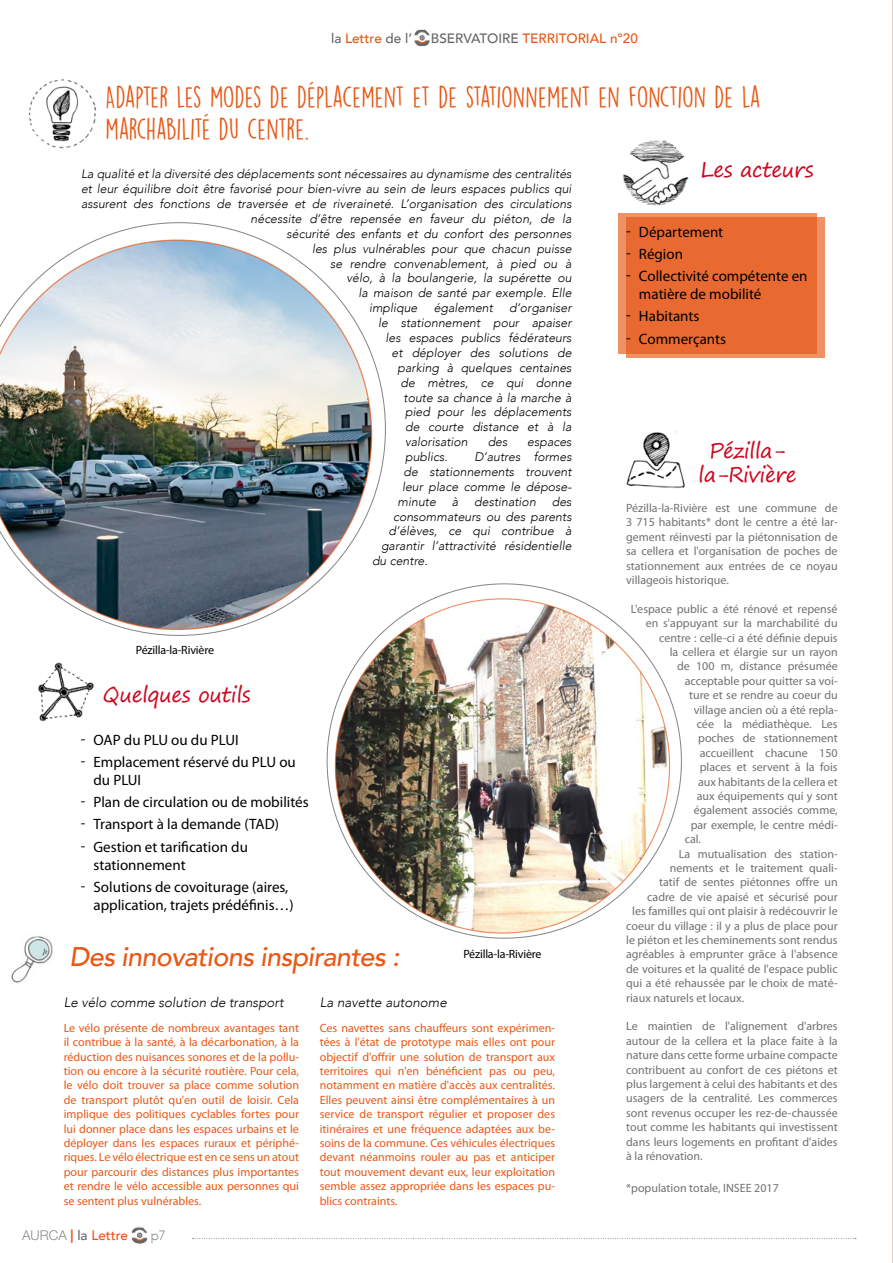
<style>
.page{position:relative;width:893px;height:1263px;background:#fff}
.page>*{position:absolute;margin:0;border:0;box-sizing:border-box;transform-origin:0 0}
.t1{font:27px/32.4px "DK Lemon Yellow Sun";letter-spacing:-.015em;color:#e85816}
.t2{font:italic 500 27px "Avenir";letter-spacing:-.025em;color:#e85816}
.t3{font:21px/24px "Segoe Print";letter-spacing:-.025em;color:#cd071e;text-align:center}
.t4{font:15px/22.2px "Myriad Pro";color:#000}
.t5{font:500 13.5px "Avenir";color:#e65614}
.t6{font:italic 300 13.5px "Avenir";color:#000}
.t7{font:300 13.5px "Avenir";color:#898c8a}
.t8{font:italic 300 12.45px "Avenir";color:#000}
.t9{font:12px/14.4px "Myriad Pro";color:#707172;text-align:justify}
.t10{font:12px/14.4px "Myriad Pro";color:#e85816;text-align:justify}
.t11{font:12px "Myriad Pro";letter-spacing:-.015em;color:#000}
.s1{color:#646567}
.s2{font-family:"Helvetica Neue LT Std";font-weight:300;color:#8a8c8a}
.s3{font-family:"Helvetica Neue LT Std";font-weight:700;color:#e55613}
</style>
<div class="page">
<img style="left:133px;top:1229px;width:13px;height:13px">
<div style="left:131px;top:1227px;width:17px;height:17px;border:1px solid #fff"></div>
<svg style="left:143px;top:1227px;width:5px;height:6px"></svg>
<img style="left:416px;top:31px;width:12px;height:14px">
<div style="left:414px;top:29px;width:16px;height:18px;border:1px solid #fff"></div>
<svg style="left:426px;top:29px;width:5px;height:7px"></svg>
<svg style="left:193px;top:1238px;width:663px;height:1px"></svg>
<img style="left:0;top:222px;width:386px;height:414px">
<img style="left:335px;top:599px;width:334px;height:334px;border-radius:167px">
<div style="left:626px;top:217px;width:199px;height:141px;background:#ee9166"></div>
<div style="left:618px;top:213px;width:199px;height:141px;background:#e86a30"></div>
<img style="left:623px;top:140px;width:66px;height:66px">
<img style="left:29px;top:79px;width:67px;height:70px">
<img style="left:12px;top:936px;width:41px;height:47px">
<img style="left:38px;top:662px;width:56px;height:60px">
<img style="left:626px;top:431px;width:59px;height:57px">
<hr style="left:892px;top:0;width:1px;height:1263px;background:#b1a59b">
<p class="t5" style="left:331px;top:26px;width:308px"><span class="s1">la</span> Lettre <span class="s1">de l’ OBSERVATOIRE</span> TERRITORIAL n°20</p>
<h1 class="t1" style="left:106px;top:80px;width:657px">Adapter les modes de déplacement et de stationnement en fonction de la marchabilité du centre.</h1>
<h2 class="t3" style="left:700px;top:157px;width:115px">Les acteurs</h2>
<p class="t8" style="left:81px;top:167px;width:492px">La qualité et la diversité des déplacements sont nécessaires au dynamisme des centralités</p>
<p class="t8" style="left:81px;top:181px;width:492px">et leur équilibre doit être favorisé pour bien-vivre au sein de leurs espaces publics qui</p>
<p class="t8" style="left:81px;top:196px;width:492px">assurent des fonctions de traversée et de riveraineté. L’organisation des circulations</p>
<p class="t8" style="left:251px;top:211px;width:323px">nécessite d’être repensée en faveur du piéton, de la</p>
<p class="t8" style="left:287px;top:226px;width:286px">sécurité des enfants et du confort des personnes</p>
<p class="t8" style="left:312px;top:241px;width:261px">les plus vulnérables pour que chacun puisse</p>
<p class="t8" style="left:330px;top:256px;width:243px">se rendre convenablement, à pied ou à</p>
<p class="t8" style="left:347px;top:271px;width:227px">vélo, à la boulangerie, la supérette ou</p>
<p class="t8" style="left:359px;top:286px;width:214px">la maison de santé par exemple. Elle</p>
<p class="t8" style="left:369px;top:301px;width:50px">implique</p>
<p class="t8" style="left:434px;top:301px;width:61px">également</p>
<p class="t8" style="left:509px;top:301px;width:64px">d’organiser</p>
<p class="t8" style="left:378px;top:315px;width:195px">le stationnement pour apaiser</p>
<p class="t8" style="left:386px;top:330px;width:187px">les espaces publics fédérateurs</p>
<p class="t8" style="left:392px;top:345px;width:182px">et déployer des solutions de</p>
<p class="t8" style="left:398px;top:360px;width:176px">parking à quelques centaines</p>
<p class="t8" style="left:401px;top:375px;width:173px">de mètres, ce qui donne</p>
<p class="t8" style="left:404px;top:390px;width:169px">toute sa chance à la marche à</p>
<p class="t8" style="left:405px;top:405px;width:168px">pied pour les déplacements</p>
<p class="t8" style="left:405px;top:420px;width:168px">de courte distance et à la</p>
<p class="t8" style="left:405px;top:434px;width:64px">valorisation</p>
<p class="t8" style="left:488px;top:434px;width:21px">des</p>
<p class="t8" style="left:527px;top:434px;width:46px">espaces</p>
<p class="t8" style="left:405px;top:449px;width:44px">publics.</p>
<p class="t8" style="left:474px;top:449px;width:99px">D’autres formes</p>
<p class="t8" style="left:404px;top:464px;width:169px">de stationnements trouvent</p>
<p class="t8" style="left:402px;top:479px;width:171px">leur place comme le dépose-</p>
<p class="t8" style="left:398px;top:494px;width:40px">minute</p>
<p class="t8" style="left:452px;top:494px;width:8px">à</p>
<p class="t8" style="left:474px;top:494px;width:63px">destination</p>
<p class="t8" style="left:552px;top:494px;width:21px">des</p>
<p class="t8" style="left:393px;top:509px;width:180px">consommateurs ou des parents</p>
<p class="t8" style="left:389px;top:524px;width:184px">d’élèves, ce qui contribue à</p>
<p class="t8" style="left:381px;top:539px;width:192px">garantir l’attractivité résidentielle</p>
<p class="t8" style="left:372px;top:554px;width:57px">du centre.</p>
<p class="t4" style="left:626px;top:220px;width:183px">ű Département<br>ű Région<br>ű Collectivité compétente en</p>
<p class="t4" style="left:626px;top:283px;width:137px;text-indent:13px">matière de mobilité ű Habitants<br>ű Commerçants</p>
<h2 class="t3" style="left:698px;top:438px;width:100px">Pézilla&shy;la-Rivière</h2>
<p class="t9" style="left:626px;top:500px;width:213px">Pézilla-la-Rivière est une commune de 3 715 habitants* dont le centre a été lar&shy;gement réinvesti par la piétonnisation de sa cellera et l'organisation de poches de stationnement aux entrées de ce noyau villageois historique.</p>
<p class="t9" style="left:631px;top:601px;width:208px">L'espace public a été rénové et repensé</p>
<p class="t9" style="left:646px;top:616px;width:194px">en s'appuyant sur la marchabilité du</p>
<p class="t9" style="left:659px;top:630px;width:180px">centre : celle-ci a été définie depuis</p>
<p class="t9" style="left:670px;top:644px;width:169px">la cellera et élargie sur un rayon</p>
<p class="t9" style="left:677px;top:659px;width:162px">de 100 m, distance présumée</p>
<p class="t9" style="left:685px;top:673px;width:154px">acceptable pour quitter sa voi-</p>
<p class="t9" style="left:689px;top:688px;width:150px">ture et se rendre au coeur du</p>
<p class="t9" style="left:694px;top:702px;width:146px">village ancien où a été repla-</p>
<p class="t9" style="left:697px;top:716px;width:142px">cée la médiathèque. Les</p>
<p class="t9" style="left:698px;top:731px;width:141px">poches de stationnement</p>
<p class="t9" style="left:700px;top:745px;width:139px">accueillent chacune 150</p>
<p class="t9" style="left:700px;top:760px;width:139px">places et servent à la fois</p>
<p class="t9" style="left:698px;top:774px;width:141px">aux habitants de la cellera et</p>
<p class="t9" style="left:697px;top:788px;width:142px">aux équipements qui y sont</p>
<p class="t9" style="left:694px;top:803px;width:145px">également associés comme,</p>
<p class="t9" style="left:691px;top:817px;width:149px">par exemple, le centre médi-</p>
<p class="t9" style="left:685px;top:832px;width:18px">cal.</p>
<p class="t9" style="left:679px;top:846px;width:161px">La mutualisation des station-</p>
<p class="t9" style="left:670px;top:860px;width:169px">nements et le traitement quali-</p>
<p class="t9" style="left:659px;top:875px;width:180px">tatif de sentes piétonnes offre un</p>
<p class="t9" style="left:647px;top:889px;width:192px">cadre de vie apaisé et sécurisé pour</p>
<p class="t9" style="left:632px;top:904px;width:207px">les familles qui ont plaisir à redécouvrir le</p>
<p class="t9" style="left:626px;top:918px;width:213px">coeur du village : il y a plus de place pour</p>
<p class="t9" style="left:626px;top:932px;width:213px">le piéton et les cheminements sont rendus</p>
<p class="t9" style="left:626px;top:947px;width:213px">agréables à emprunter grâce à l'absence</p>
<p class="t9" style="left:626px;top:961px;width:213px">de voitures et la qualité de l'espace public</p>
<p class="t9" style="left:626px;top:976px;width:213px">qui a été rehaussée par le choix de maté-</p>
<p class="t9" style="left:626px;top:990px;width:119px">riaux naturels et locaux.</p>
<p class="t9" style="left:626px;top:1019px;width:213px">Le maintien de l'alignement d'arbres autour de la cellera et la place faite à la nature dans cette forme urbaine compacte contribuent au confort de ces piétons et plus largement à celui des habitants et des usagers de la centralité. Les commerces sont revenus occuper les rez-de-chaussée tout comme les habitants qui investissent dans leurs logements en profitant d'aides à la rénovation.</p>
<p class="t11" style="left:136px;top:642px;width:80px">Pézilla-la-Rivière</p>
<h2 class="t3" style="left:103px;top:682px;width:149px">Quelques outils</h2>
<p class="t4" style="left:81px;top:728px;width:217px">ű OAP du PLU ou du PLUI<br>ű Emplacement réservé du PLU ou</p>
<p class="t4" style="left:81px;top:768px;width:229px;text-indent:13px">du PLUI<br>ű Plan de circulation ou de mobilités ű Transport à la demande (TAD)<br>ű Gestion et tarification du</p>
<p class="t4" style="left:81px;top:853px;width:209px;text-indent:13px">stationnement<br>ű Solutions de covoiturage (aires,</p>
<p class="t4" style="left:93px;top:893px;width:202px">application, trajets prédéfinis…)</p>
<h1 class="t2" style="left:69px;top:941px;width:332px">Des innovations inspirantes :</h1>
<p class="t11" style="left:463px;top:946px;width:80px">Pézilla-la-Rivière</p>
<p class="t6" style="left:64px;top:994px;width:221px">Le vélo comme solution de transport</p>
<p class="t6" style="left:320px;top:994px;width:129px">La navette autonome</p>
<p class="t10" style="left:64px;top:1020px;width:237px">Le vélo présente de nombreux avantages tant il contribue à la santé, à la décarbonation, à la réduction des nuisances sonores et de la pollu&shy;tion ou encore à la sécurité routière. Pour cela, le vélo doit trouver sa place comme solution de transport plutôt qu'en outil de loisir. Cela implique des politiques cyclables fortes pour lui donner place dans les espaces urbains et le déployer dans les espaces ruraux et périphé&shy;riques. Le vélo électrique est en ce sens un atout pour parcourir des distances plus importantes et rendre le vélo accessible aux personnes qui se sentent plus vulnérables.</p>
<p class="t10" style="left:320px;top:1020px;width:237px">Ces navettes sans chauffeurs sont expérimen&shy;tées à l'état de prototype mais elles ont pour objectif d'offrir une solution de transport aux territoires qui n'en bénéficient pas ou peu, notamment en matière d'accès aux centralités.<br>Elles peuvent ainsi être complémentaires à un service de transport régulier et proposer des itinéraires et une fréquence adaptées aux be&shy;soins de la commune. Ces véhicules électriques devant néanmoins rouler au pas et anticiper tout mouvement devant eux, leur exploitation semble assez appropriée dans les espaces pu&shy;blics contraints.</p>
<p class="t9" style="left:626px;top:1180px;width:154px">*population totale, INSEE 2017</p>
<p class="t5" style="left:22px;top:1223px;width:108px"><span class="s2">AURCA</span> <span class="s3">|</span> <span class="s1">la</span> Lettre</p>
<p class="t7" style="left:151px;top:1227px;width:17px">p7</p>
</div>
